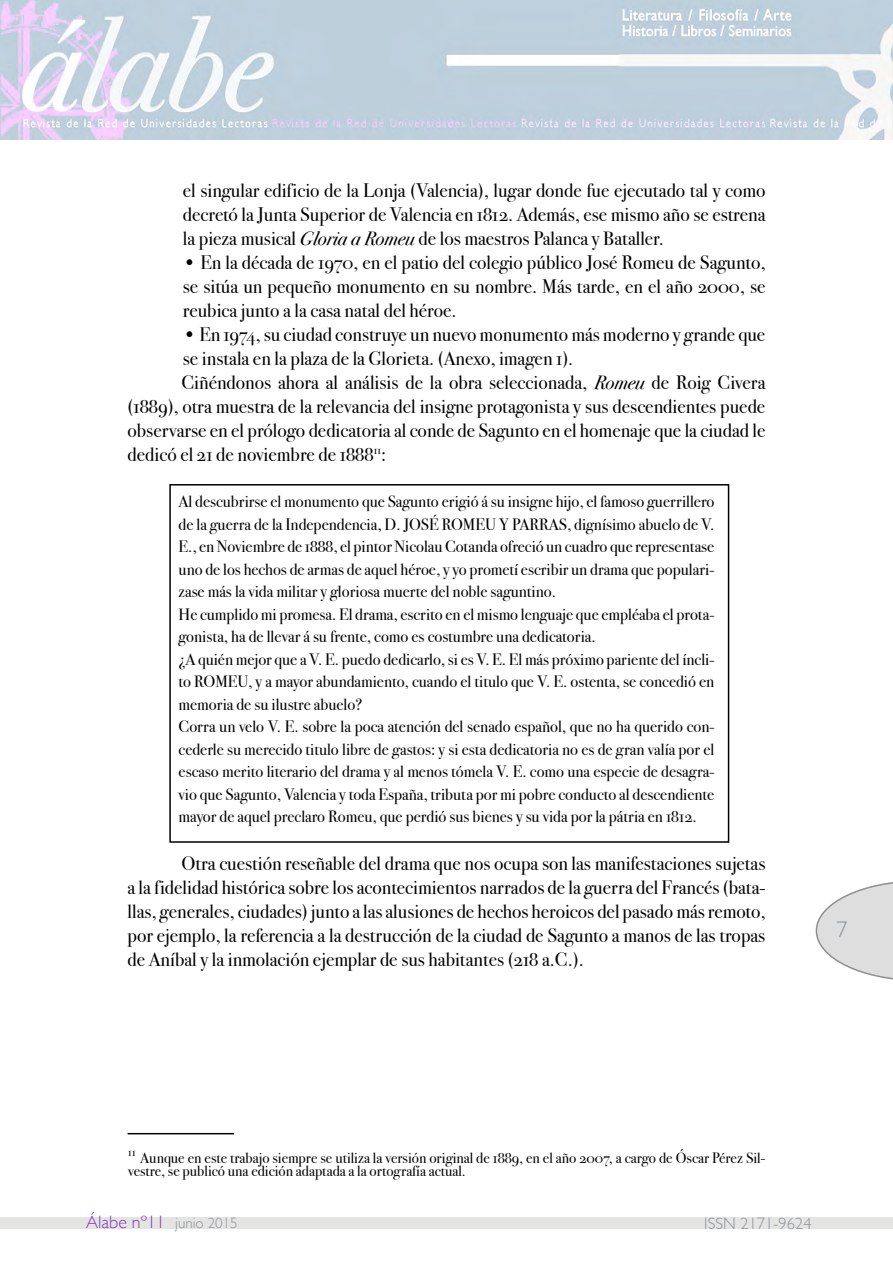
<style>
.page{position:relative;width:893px;height:1263px;background:#fff}
.page>*{position:absolute;margin:0;border:0;box-sizing:border-box;transform-origin:0 0}
.t1{font:300 22.5px "Gill Sans";color:#8a949d}
.t2{font:19.5px/24px "Bodoni Svty Two OSITCTT Book";color:#000;text-align:justify}
.t3{font:300 18px "Gill Sans";color:#893ab6}
.t4{font:16.5px/22.5px "Bodoni Svty Two OSITCTT Book";color:#000;text-align:justify}
.t5{font:300 16.5px "Gill Sans";color:#8c959c}
.t6{font:15px/13.5px "Bodoni Svty Two OSITCTT Book";color:#000}
.s1{font-family:"Bodoni Svty Two OSITCTT Book It"}
.s2{font-size:15px;color:#8c959c}
</style>
<div class="page">
<svg style="left:816px;top:882px;width:77px;height:98px"></svg>
<img style="left:0;top:0;width:893px;height:139px">
<div style="left:0;top:1218px;width:893px;height:11px;background:#e4e4e3"></div>
<hr style="left:128px;top:1133px;width:106px;height:1px;background:#000">
<div style="left:169px;top:484px;width:560px;height:359px;border:2px solid #000"></div>
<p class="t2" style="left:183px;top:178px;width:584px">el singular edificio de la Lonja (Valencia), lugar donde fue ejecutado tal y como decretó la Junta Superior de Valencia en 1812. Además, ese mismo año se estrena la pieza musical <span class="s1">Gloria a Romeu</span> de los maestros Palanca y Bataller.</p>
<p class="t2" style="left:183px;top:250px;width:584px">• En la década de 1970, en el patio del colegio público José Romeu de Sagunto, se sitúa un pequeño monumento en su nombre. Más tarde, en el año 2000, se reubica junto a la casa natal del héroe.</p>
<p class="t2" style="left:183px;top:322px;width:584px">• En 1974, su ciudad construye un nuevo monumento más moderno y grande que se instala en la plaza de la Glorieta. (Anexo, imagen 1).</p>
<p class="t2" style="left:128px;top:370px;width:639px;text-indent:54px">Ciñéndonos ahora al análisis de la obra seleccionada, <span class="s1">Romeu</span> de Roig Civera (1889), otra muestra de la relevancia del insigne protagonista y sus descendientes puede observarse en el prólogo dedicatoria al conde de Sagunto en el homenaje que la ciudad le dedicó el 21 de noviembre de 1888<sup>11</sup>:</p>
<p class="t4" style="left:179px;top:491px;width:537px">Al descubrirse el monumento que Sagunto erigió á su insigne hijo, el famoso guerrillero de la guerra de la Independencia, D. JOSÉ ROMEU Y PARRAS, dignísimo abuelo de V.<br>E., en Noviembre de 1888, el pintor Nicolau Cotanda ofreció un cuadro que representase uno de los hechos de armas de aquel héroe, y yo prometí escribir un drama que populari&shy;zase más la vida militar y gloriosa muerte del noble saguntino.</p>
<p class="t4" style="left:179px;top:603px;width:537px">He cumplido mi promesa. El drama, escrito en el mismo lenguaje que empléaba el prota&shy;gonista, ha de llevar á su frente, como es costumbre una dedicatoria.</p>
<p class="t4" style="left:179px;top:648px;width:537px">¿A quién mejor que a V. E. puedo dedicarlo, si es V. E. El más próximo pariente del íncli&shy;to ROMEU, y a mayor abundamiento, cuando el titulo que V. E. ostenta, se concedió en memoria de su ilustre abuelo?</p>
<p class="t4" style="left:179px;top:716px;width:537px">Corra un velo V. E. sobre la poca atención del senado español, que no ha querido con&shy;cederle su merecido titulo libre de gastos: y si esta dedicatoria no es de gran valía por el escaso merito literario del drama y al menos tómela V. E. como una especie de desagra&shy;vio que Sagunto, Valencia y toda España, tributa por mi pobre conducto al descendiente mayor de aquel preclaro Romeu, que perdió sus bienes y su vida por la pátria en 1812.</p>
<p class="t2" style="left:128px;top:852px;width:639px;text-indent:54px">Otra cuestión reseñable del drama que nos ocupa son las manifestaciones sujetas a la fidelidad histórica sobre los acontecimientos narrados de la guerra del Francés (bata&shy;llas, generales, ciudades) junto a las alusiones de hechos heroicos del pasado más remoto, por ejemplo, la referencia a la destrucción de la ciudad de Sagunto a manos de las tropas de Aníbal y la inmolación ejemplar de sus habitantes (218 a.C.).</p>
<p class="t1" style="left:837px;top:912px;width:13px">7</p>
<p class="t6" style="left:128px;top:1151px;width:639px"><sup>11</sup> Aunque en este trabajo siempre se utiliza la versión original de 1889, en el año 2007, a cargo de Óscar Pérez Sil&shy;vestre, se publicó una edición adaptada a la ortografía actual.</p>
<p class="t3" style="left:86px;top:1208px;width:153px">Álabe nº11 <span class="s2">junio 2015</span></p>
<p class="t5" style="left:704px;top:1211px;width:109px">ISSN 2171-9624</p>
</div>
